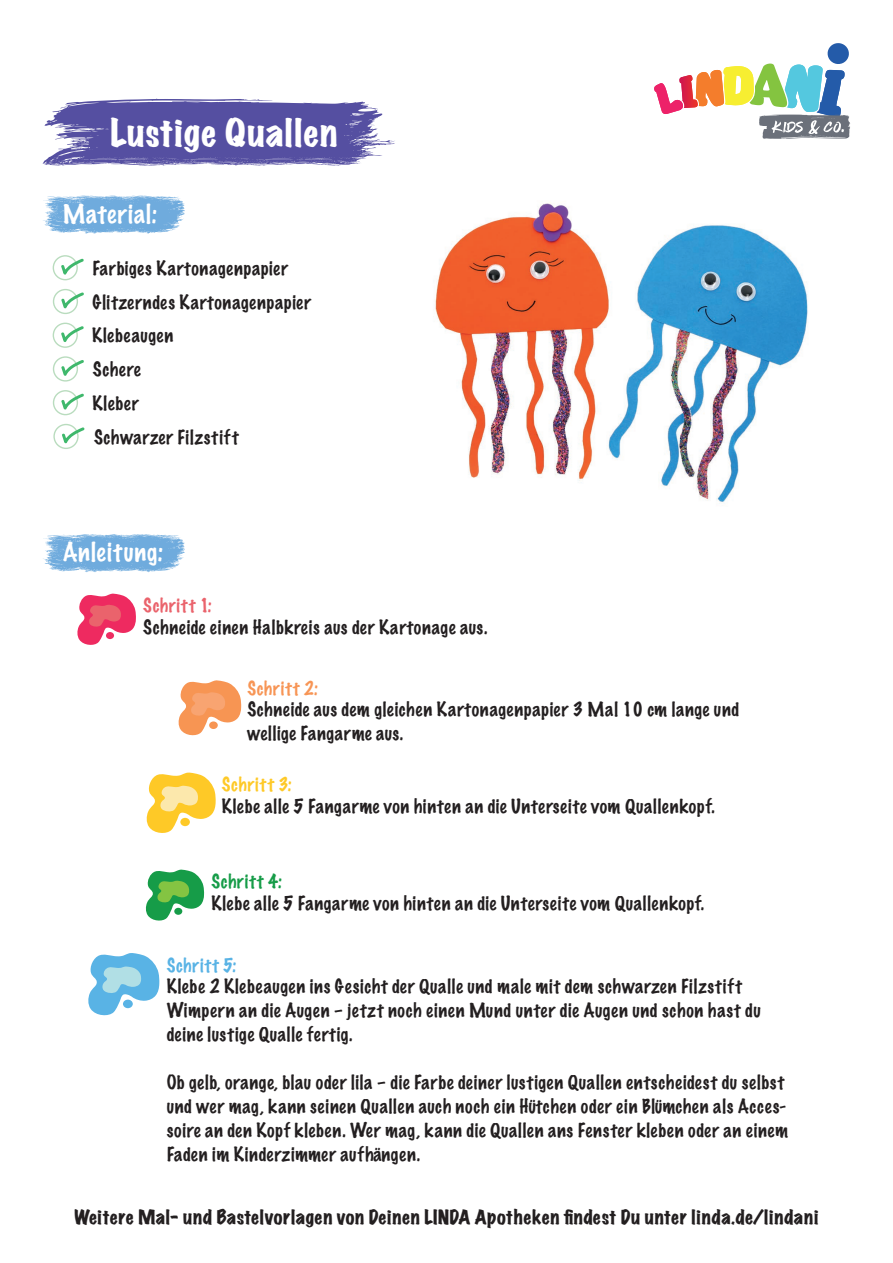
<style>
.page{position:relative;width:893px;height:1263px;background:#fff}
.page>*{position:absolute;margin:0;border:0;box-sizing:border-box;transform-origin:0 0}
.t1{font:expanded 34.5px "Marker Felt";letter-spacing:.035em;color:#fff}
.t2{font:100 24px "Marker Felt";letter-spacing:.045em;color:#fff}
.t3{font:100 18px/24px "Marker Felt";letter-spacing:.04em;color:#231f20}
.t4{font:expanded 18px "Marker Felt";letter-spacing:.035em;color:#231f20}
.t5{font:100 17.55px "Marker Felt";letter-spacing:.05em;color:#ea636c}
.t6{font:100 17.55px "Marker Felt";letter-spacing:.05em;color:#f79555}
.t7{font:100 17.55px "Marker Felt";letter-spacing:.05em;color:#fec927}
.t8{font:100 17.55px "Marker Felt";letter-spacing:.05em;color:#169c48}
.t9{font:100 17.55px "Marker Felt";letter-spacing:.05em;color:#59b3e5}
</style>
<div class="page">
<svg style="left:654px;top:43px;width:196px;height:96px"></svg>
<div style="left:53px;top:255px;width:25px;height:25px;border:1px solid #b9dcbe;border-radius:50%"></div>
<svg style="left:61px;top:259px;width:23px;height:16px"></svg>
<div style="left:53px;top:289px;width:25px;height:25px;border:1px solid #b9dcbe;border-radius:50%"></div>
<svg style="left:61px;top:292px;width:23px;height:17px"></svg>
<div style="left:53px;top:323px;width:25px;height:25px;border:1px solid #b9dcbe;border-radius:50%"></div>
<svg style="left:61px;top:326px;width:23px;height:17px"></svg>
<div style="left:53px;top:390px;width:25px;height:25px;border:1px solid #b9dcbe;border-radius:50%"></div>
<svg style="left:61px;top:394px;width:23px;height:16px"></svg>
<div style="left:53px;top:356px;width:25px;height:26px;border:1px solid #b9dcbe;border-radius:50%"></div>
<svg style="left:61px;top:360px;width:23px;height:16px"></svg>
<div style="left:53px;top:424px;width:26px;height:25px;border:1px solid #b9dcbe;border-radius:50%"></div>
<svg style="left:62px;top:427px;width:23px;height:17px"></svg>
<svg style="left:43px;top:98px;width:352px;height:68px"></svg>
<svg style="left:43px;top:196px;width:142px;height:38px;background:#8abae3"></svg>
<svg style="left:77px;top:593px;width:59px;height:52px"></svg>
<div style="left:106px;top:632px;width:8px;height:7px;background:#ee2d62;border-radius:50%"></div>
<svg style="left:178px;top:680px;width:63px;height:56px"></svg>
<div style="left:209px;top:721px;width:9px;height:8px;background:#f79553;border-radius:50%"></div>
<svg style="left:146px;top:772px;width:70px;height:61px"></svg>
<div style="left:180px;top:818px;width:10px;height:8px;background:#fec927;border-radius:50%"></div>
<svg style="left:43px;top:534px;width:142px;height:38px;background:#89bae3"></svg>
<svg style="left:145px;top:869px;width:59px;height:52px"></svg>
<div style="left:174px;top:908px;width:8px;height:7px;background:#169c48;border-radius:50%"></div>
<svg style="left:88px;top:953px;width:71px;height:63px"></svg>
<div style="left:123px;top:1000px;width:10px;height:8px;background:#59b3e5;border-radius:50%"></div>
<img style="left:435px;top:202px;width:373px;height:300px">
<p class="t1" style="left:111px;top:107px;width:228px">Lustige Quallen</p>
<p class="t2" style="left:63px;top:197px;width:96px">Material:</p>
<p class="t3" style="left:92px;top:256px;width:197px">Farbiges Kartonagenpapier</p>
<p class="t3" style="left:93px;top:290px;width:220px">Glitzerndes Kartonagenpapier</p>
<p class="t3" style="left:92px;top:324px;width:83px">Klebeaugen</p>
<p class="t3" style="left:93px;top:357px;width:49px">Schere</p>
<p class="t3" style="left:93px;top:391px;width:48px">Kleber</p>
<p class="t3" style="left:94px;top:425px;width:146px">Schwarzer Filzstift</p>
<p class="t2" style="left:63px;top:535px;width:102px">Anleitung:</p>
<p class="t5" style="left:143px;top:594px;width:70px">Schritt 1:</p>
<p class="t3" style="left:143px;top:615px;width:346px">Schneide einen Halbkreis aus der Kartonage aus.</p>
<p class="t6" style="left:247px;top:676px;width:72px">Schritt 2:</p>
<p class="t3" style="left:247px;top:697px;width:493px">Schneide aus dem gleichen Kartonagenpapier 3 Mal 10 cm lange und wellige Fangarme aus.</p>
<p class="t7" style="left:222px;top:772px;width:71px">Schritt 3:</p>
<p class="t3" style="left:222px;top:794px;width:494px">Klebe alle 5 Fangarme von hinten an die Unterseite vom Quallenkopf.</p>
<p class="t8" style="left:211px;top:870px;width:72px">Schritt 4:</p>
<p class="t3" style="left:211px;top:891px;width:494px">Klebe alle 5 Fangarme von hinten an die Unterseite vom Quallenkopf.</p>
<p class="t9" style="left:167px;top:953px;width:71px">Schritt 5:</p>
<p class="t3" style="left:167px;top:975px;width:595px">Klebe 2 Klebeaugen ins Gesicht der Qualle und male mit dem schwarzen Filzstift<br>Wimpern an die Augen – jetzt noch einen Mund unter die Augen und schon hast du</p>
<p class="t3" style="left:167px;top:1023px;width:187px">deine lustige Qualle fertig.</p>
<p class="t3" style="left:167px;top:1071px;width:623px">Ob gelb, orange, blau oder lila – die Farbe deiner lustigen Quallen entscheidest du selbst und wer mag, kann seinen Quallen auch noch ein Hütchen oder ein Blümchen als Acces&shy;soire an den Kopf kleben. Wer mag, kann die Quallen ans Fenster kleben oder an einem Faden im Kinderzimmer aufhängen.</p>
<p class="t4" style="left:75px;top:1204px;width:745px">Weitere Mal- und Bastelvorlagen von Deinen LINDA Apotheken findest Du unter linda.de/lindani</p>
</div>
